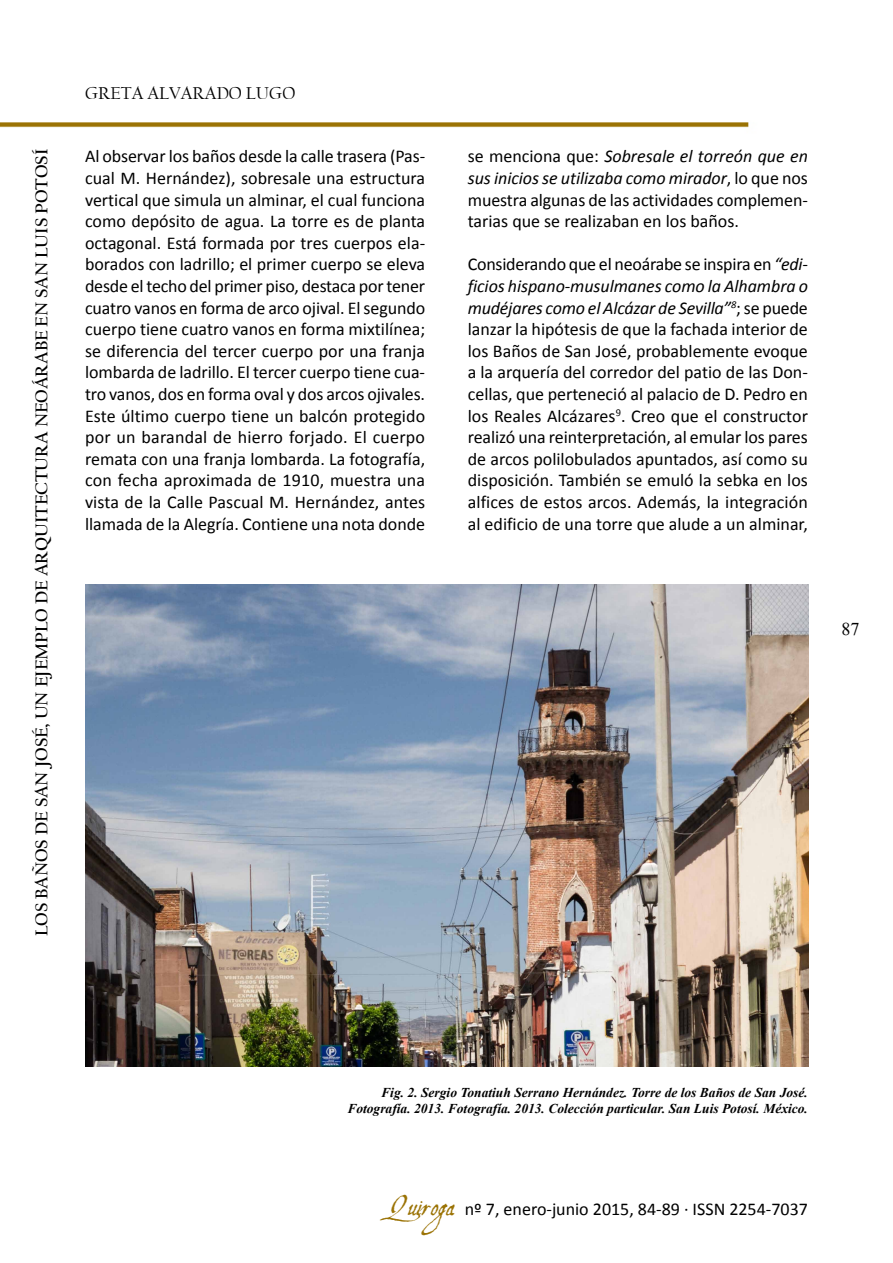
<style>
.page{position:relative;width:893px;height:1263px;background:#fff}
.page>*{position:absolute;margin:0;border:0;box-sizing:border-box;transform-origin:0 0}
.t1{font:18px/21.6px "Calibri";color:#000;text-align:justify}
.t2{font:700 18px "Californian FB";color:#000}
.t3{font:18px "Californian FB";color:#000}
.t4{font:18px "Times New Roman";color:#000}
.t5{font:italic 700 13.5px/16.2px "Times New Roman";color:#000;text-align:right}
.s1{font-style:italic}
.s2{font-family:"Aquiline";font-size:27px;color:#9b7305}
</style>
<div class="page">
<img style="left:0;top:122px;width:749px;height:6px">
<img style="left:85px;top:585px;width:723px;height:481px">
<p class="t2" style="left:31px;top:936px;width:787px;rotate:-90deg">Los Baños De San José, Un Ejemplo De Arquitectura Neoárabe En San Luis Potosí</p>
<p class="t3" style="left:85px;top:83px;width:97px">GRETA ALVARA</p>
<p class="t3" style="left:217px;top:83px;width:80px">DO LUGO</p>
<p class="t1" style="left:85px;top:145px;width:342px">Al observar los baños desde la calle trasera (Pas&shy;cual M. Hernández), sobresale una estructura vertical que simula un alminar, el cual funciona como depósito de agua. La torre es de planta octagonal. Está formada por tres cuerpos ela&shy;borados con ladrillo; el primer cuerpo se eleva desde el techo del primer piso, destaca por tener cuatro vanos en forma de arco ojival. El segundo cuerpo tiene cuatro vanos en forma mixtilínea; se diferencia del tercer cuerpo por una franja lombarda de ladrillo. El tercer cuerpo tiene cua&shy;tro vanos, dos en forma oval y dos arcos ojivales.<br>Este último cuerpo tiene un balcón protegido por un barandal de hierro forjado. El cuerpo remata con una franja lombarda. La fotografía, con fecha aproximada de 1910, muestra una vista de la Calle Pascual M. Hernández, antes llamada de la Alegría. Contiene una nota donde</p>
<p class="t1" style="left:468px;top:145px;width:342px">se menciona que: <span class="s1">Sobresale el torreón que en sus inicios se utilizaba como mirador</span>, lo que nos muestra algunas de las actividades complemen&shy;tarias que se realizaban en los baños.</p>
<p class="t1" style="left:468px;top:253px;width:342px">Considerando que el neoárabe se inspira en <span class="s1">“edi&shy;ficios hispano-musulmanes como la Alhambra o mudéjares como el Alcázar de Sevilla”</span><sup>8</sup>; se puede lanzar la hipótesis de que la fachada interior de los Baños de San José, probablemente evoque a la arquería del corredor del patio de las Don&shy;cellas, que perteneció al palacio de D. Pedro en los Reales Alcázares<sup>9</sup>. Creo que el constructor realizó una reinterpretación, al emular los pares de arcos polilobulados apuntados, así como su disposición. También se emuló la sebka en los alfices de estos arcos. Además, la integración al edificio de una torre que alude a un alminar,</p>
<p class="t4" style="left:841px;top:616px;width:19px">87</p>
<p class="t5" style="left:347px;top:1084px;width:462px">Fig. 2. Sergio Tonatiuh Serrano Hernández. Torre de los Baños de San José.<br>Fotografía. 2013. Fotografía. 2013. Colección particular. San Luis Potosí. México.</p>
<p class="t1" style="left:389px;top:1197px;width:313px"><span class="s2">Quiroga</span> nº 7, enero-junio 2015, 84-89 · ISSN</p>
<p class="t1" style="left:729px;top:1197px;width:80px">2254-7037</p>
</div>
